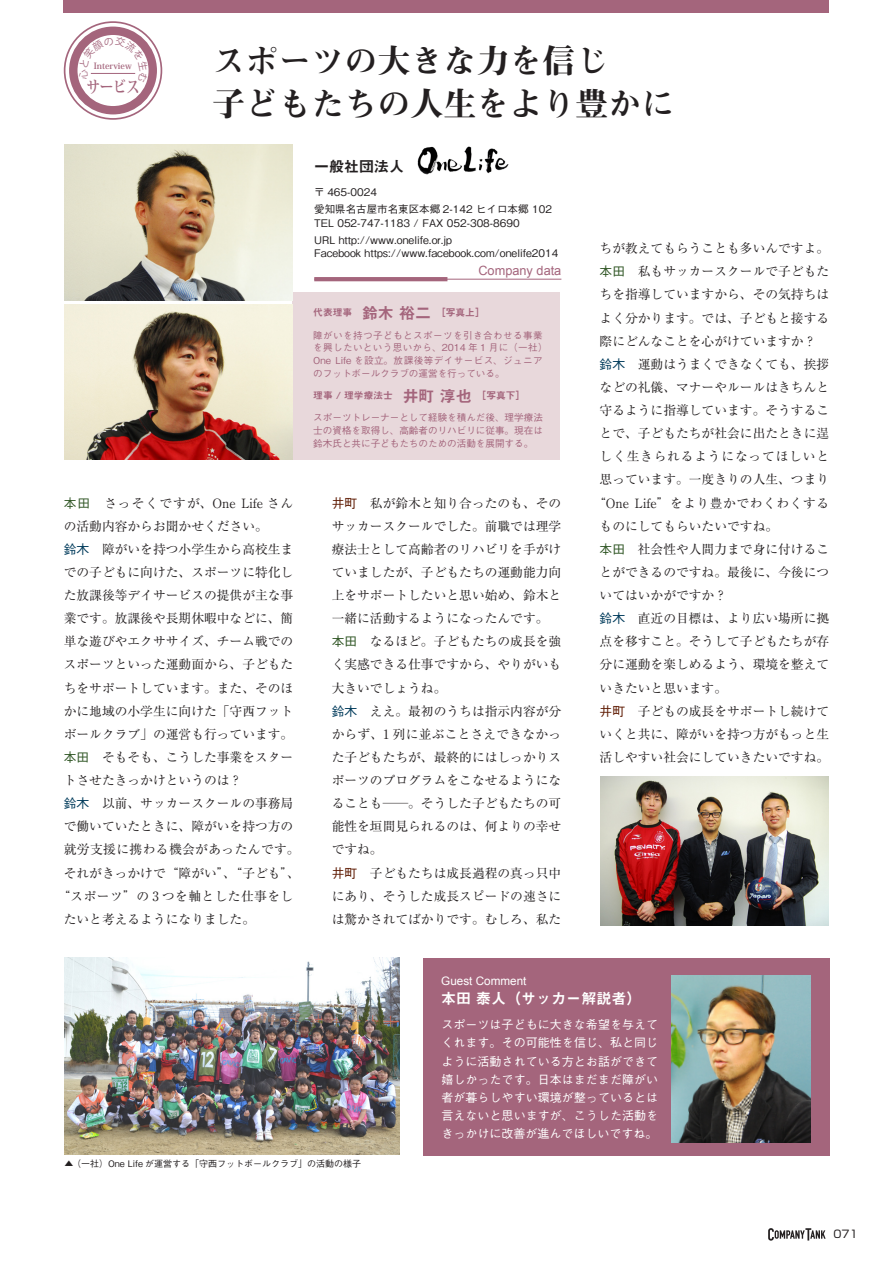
<style>
.page{position:relative;width:893px;height:1263px;background:#fff}
.page>*{position:absolute;margin:0;border:0;box-sizing:border-box;transform-origin:0 0}
.t1{font:33px "Midashi Min Pro MA31";color:#231f20}
.t2{font:700 16.5px "Koz Min Pro";color:#a4657c;scale:.8 1}
.t3{font:15px "Midashi Go Pro MB31";color:#fff}
.t4{font:15px "Midashi Go Pro MB31";color:#231f20}
.t5{font:12.75px/23.1px "Ryumin Pro";color:#231f20;text-align:justify}
.t6{font:12.75px "Ryumin Pro";letter-spacing:.03em;color:#231f20}
.t7{font:12.75px "Ryumin Pro";letter-spacing:.045em;color:#231f20}
.t8{font:12.75px "Ryumin Pro";letter-spacing:.06em;color:#231f20}
.t9{font:12.75px "Arial";color:#a4657c}
.t10{font:500 12px/18px "Gothic BBB Pro";letter-spacing:.005em;color:#fff;text-align:justify}
.t11{font:11.7px "Arial";color:#fff}
.t12{font:10.65px "Shin Go Pro";color:#231f20}
.t13{font:500 10.5px "Gothic BBB Pro";color:#231f20}
.t14{font:9.75px "Midashi Go Pro MB31";color:#a4657c}
.t15{font:500 9.6px/12.8px "Gothic BBB Pro";letter-spacing:.04em;color:#a4657c}
.t16{font:500 9.6px/12.8px "Gothic BBB Pro";color:#a4657c;text-align:justify}
.t17{font:500 9px "Gothic BBB Pro";color:#231f20}
.t18{font:700 8.55px "Koz Min Pro";color:#a4657c}
.s1{font-family:"Gothic BBB Pro";font-weight:500;color:#305625}
.s2{font-family:"Gothic BBB Pro";font-weight:500;color:#003b5b}
.s3{font-size:15.9px}
.s4{font-family:"Gothic BBB Pro";font-weight:500;color:#5d1900}
</style>
<div class="page">
<div style="left:64px;top:0;width:765px;height:13px;background:#a4657c"></div>
<div style="left:423px;top:958px;width:406px;height:197px;background:#a4657c"></div>
<div style="left:292px;top:293px;width:268px;height:167px;background:#e8d8db"></div>
<hr style="left:314px;top:279px;width:247px;height:1px;background:#a4657c">
<img style="left:600px;top:777px;width:228px;height:148px">
<img style="left:65px;top:957px;width:335px;height:198px">
<img style="left:671px;top:975px;width:139px;height:167px">
<hr style="left:314px;top:277px;width:133px;height:4px;background:#a4657c">
<img style="left:65px;top:145px;width:227px;height:155px">
<img style="left:65px;top:305px;width:227px;height:155px">
<img style="left:417px;top:146px;width:92px;height:28px">
<svg style="left:65px;top:22px;width:96px;height:97px"></svg>
<div style="left:64px;top:21px;width:98px;height:99px;border:2px solid #a4657c;border-radius:50%"></div>
<svg style="left:73px;top:31px;width:80px;height:79px"></svg>
<div style="left:69px;top:27px;width:88px;height:87px;border:8px solid #a4657c;border-radius:50%"></div>
<svg style="left:768px;top:1228px;width:58px;height:12px"></svg>
<svg style="left:78px;top:36px;width:70px;height:62px"></svg>
<p class="t18" style="left:94px;top:60px;width:39px">Interview</p>
<p class="t2" style="left:87px;top:74px;width:68px">サービス</p>
<p class="t1" style="left:213px;top:36px;width:397px">スポーツの大きな力を信じ</p>
<p class="t1" style="left:213px;top:78px;width:463px">子どもたちの人生をより豊かに</p>
<p class="t5" style="left:64px;top:490px;width:231px"><span class="s1">本田</span>　さっそくですが、One Life さんの活動内容からお聞かせください。</p>
<p class="t5" style="left:64px;top:537px;width:231px"><span class="s2">鈴木</span>　障がいを持つ小学生から高校生までの子どもに向けた、スポーツに特化した放課後等デイサービスの提供が主な事業です。放課後や長期休暇中などに、簡単な遊びやエクササイズ、チーム戦でのスポーツといった運動面から、子どもたちをサポートしています。また、そのほかに地域の小学生に向けた「守西フットボールクラブ」の運営も行っています。</p>
<p class="t5" style="left:64px;top:745px;width:231px"><span class="s1">本田</span>　そもそも、こうした事業をスタートさせたきっかけというのは？</p>
<p class="t5" style="left:64px;top:791px;width:231px"><span class="s2">鈴木</span>　以前、サッカースクールの事務局</p>
<p class="t5" style="left:64px;top:814px;width:231px">で働いていたときに、障がいを持つ方の</p>
<p class="t6" style="left:64px;top:839px;width:237px">就労支援に携わる機会があったんです。</p>
<p class="t5" style="left:64px;top:860px;width:237px">それがきっかけで“障がい”、“子ども”、</p>
<p class="t6" style="left:57px;top:886px;width:237px">“スポーツ”の 3 つを軸とした仕事をし</p>
<p class="t5" style="left:64px;top:906px;width:193px">たいと考えるようになりました。</p>
<p class="t4" style="left:314px;top:154px;width:91px">一般社団法人</p>
<p class="t13" style="left:314px;top:183px;width:75px">〒 465-0024　</p>
<p class="t13" style="left:314px;top:200px;width:239px">愛知県名古屋市名東区本郷 2-142 ヒイロ本郷 102</p>
<p class="t13" style="left:314px;top:214px;width:207px">TEL 052-747-1183 / FAX 052-308-8690</p>
<p class="t13" style="left:314px;top:231px;width:139px">URL http://www.onelife.or.jp</p>
<p class="t13" style="left:314px;top:245px;width:246px">Facebook https://www.facebook.com/onelife2014</p>
<p class="t9" style="left:478px;top:262px;width:84px">Company data</p>
<p class="t14" style="left:313px;top:305px;width:173px">代表理事　<span class="s3">鈴木 裕二</span>　［写真上］</p>
<p class="t15" style="left:313px;top:327px;width:236px">障がいを持つ子どもとスポーツを引き合わせる事業を興したいという思いから、2014 年 1 月に（一社）<br>One Life を設立。放課後等デイサービス、ジュニアのフットボールクラブの運営を行っている。</p>
<p class="t14" style="left:313px;top:388px;width:214px">理事 / 理学療法士　<span class="s3">井町 淳也</span>　［写真下］</p>
<p class="t16" style="left:313px;top:410px;width:231px">スポーツトレーナーとして経験を積んだ後、理学療法士の資格を取得し、高齢者のリハビリに従事。現在は鈴木氏と共に子どもたちのための活動を展開する。</p>
<p class="t5" style="left:332px;top:490px;width:231px"><span class="s4">井町</span>　私が鈴木と知り合ったのも、そのサッカースクールでした。前職では理学療法士として高齢者のリハビリを手がけていましたが、子どもたちの運動能力向上をサポートしたいと思い始め、鈴木と一緒に活動するようになったんです。</p>
<p class="t5" style="left:332px;top:629px;width:231px"><span class="s1">本田</span>　なるほど。子どもたちの成長を強く実感できる仕事ですから、やりがいも大きいでしょうね。</p>
<p class="t5" style="left:332px;top:698px;width:231px"><span class="s2">鈴木</span>　ええ。最初のうちは指示内容が分からず、1 列に並ぶことさえできなかった子どもたちが、最終的にはしっかりスポーツのプログラムをこなせるようになることも─。そうした子どもたちの可能性を垣間見られるのは、何よりの幸せですね。</p>
<p class="t5" style="left:332px;top:860px;width:231px"><span class="s4">井町</span>　子どもたちは成長過程の真っ只中にあり、そうした成長スピードの速さには驚かされてばかりです。むしろ、私た</p>
<p class="t5" style="left:600px;top:236px;width:231px">ちが教えてもらうことも多いんですよ。</p>
<p class="t5" style="left:600px;top:259px;width:231px"><span class="s1">本田</span>　私もサッカースクールで子どもたちを指導していますから、その気持ちはよく分かります。では、子どもと接する際にどんなことを心がけていますか？</p>
<p class="t5" style="left:600px;top:352px;width:231px"><span class="s2">鈴木</span>　運動はうまくできなくても、挨拶</p>
<p class="t5" style="left:600px;top:375px;width:231px">などの礼儀、マナーやルールはきちんと</p>
<p class="t5" style="left:600px;top:398px;width:231px">守るように指導しています。そうするこ</p>
<p class="t5" style="left:600px;top:421px;width:231px">とで、子どもたちが社会に出たときに逞</p>
<p class="t8" style="left:600px;top:446px;width:231px">しく生きられるようになってほしいと</p>
<p class="t5" style="left:600px;top:467px;width:231px">思っています。一度きりの人生、つまり</p>
<p class="t7" style="left:593px;top:493px;width:237px">“One Life”をより豊かでわくわくする</p>
<p class="t5" style="left:600px;top:513px;width:180px">ものにしてもらいたいですね。</p>
<p class="t5" style="left:600px;top:537px;width:231px"><span class="s1">本田</span>　社会性や人間力まで身に付けることができるのですね。最後に、今後についてはいかがですか？</p>
<p class="t5" style="left:600px;top:606px;width:231px"><span class="s2">鈴木</span>　直近の目標は、より広い場所に拠点を移すこと。そうして子どもたちが存分に運動を楽しめるよう、環境を整えていきたいと思います。</p>
<p class="t5" style="left:600px;top:698px;width:231px"><span class="s4">井町</span>　子どもの成長をサポートし続けていくと共に、障がいを持つ方がもっと生活しやすい社会にしていきたいですね。</p>
<p class="t11" style="left:441px;top:973px;width:87px">Guest Comment</p>
<p class="t3" style="left:441px;top:986px;width:201px">本田 泰人（サッカー解説者）</p>
<p class="t10" style="left:441px;top:1014px;width:218px">スポーツは子どもに大きな希望を与えてくれます。その可能性を信じ、私と同じように活動されている方とお話ができて嬉しかったです。日本はまだまだ障がい者が暮らしやすい環境が整っているとは言えないと思いますが、こうした活動をきっかけに改善が進んでほしいですね。</p>
<p class="t17" style="left:65px;top:1156px;width:298px">▲ （一社）One Life が運営する「守西フットボールクラブ」の活動の様子</p>
<p class="t12" style="left:833px;top:1225px;width:26px">071</p>
</div>
